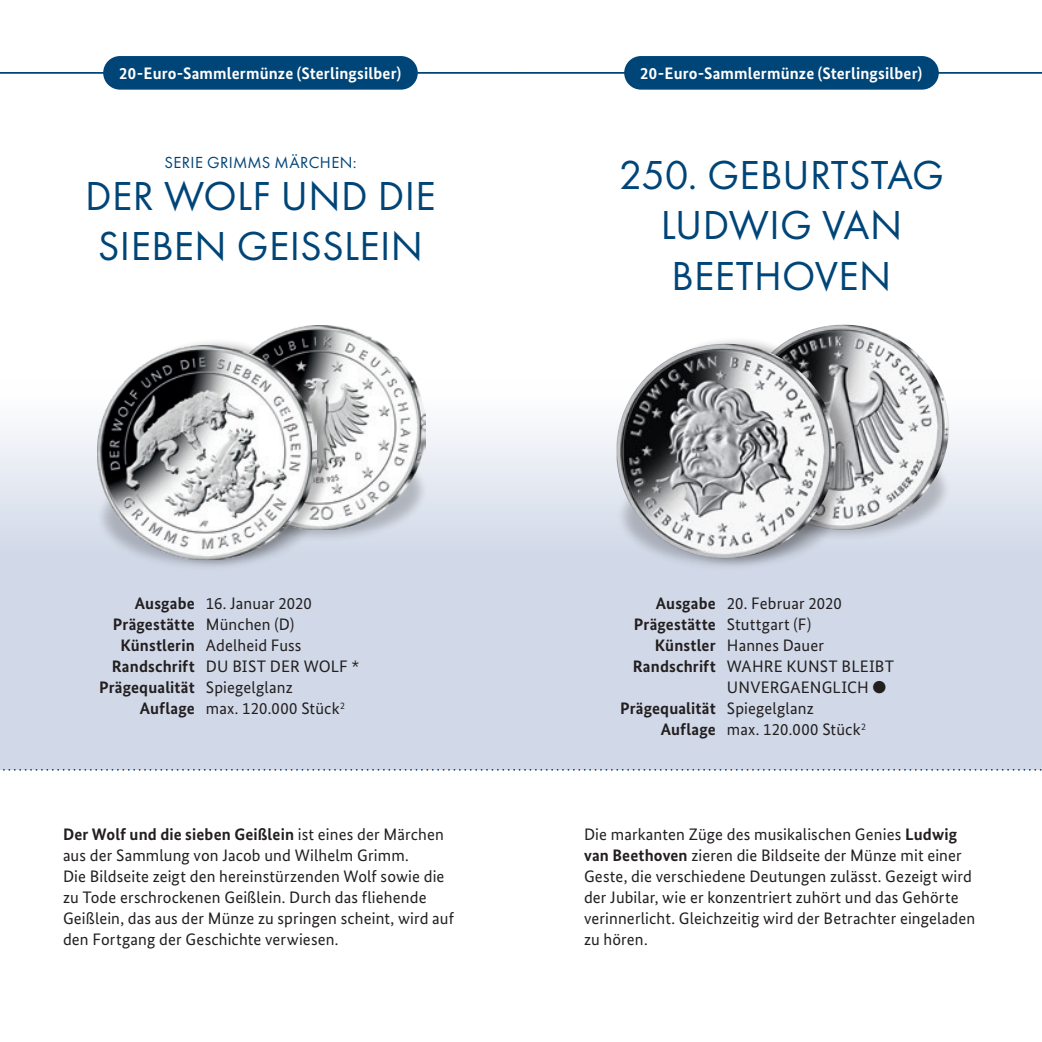
<style>
.page{position:relative;width:1042px;height:1042px;background:#fff}
.page>*{position:absolute;margin:0;border:0;box-sizing:border-box;transform-origin:0 0}
.t1{font:42px/50.4px "Futura PT";letter-spacing:.01em;color:#004578;text-align:center}
.t2{font:16.62px/21px "Bundes Sans";letter-spacing:.01em;color:#231f20}
.t3{font:700 16.62px/21px "Bundes Sans";letter-spacing:.01em;color:#231f20;text-align:right}
.t4{font:700 16.62px "Bundes Sans";letter-spacing:.01em;color:#fff}
.t5{font:16.62px "Futura PT";letter-spacing:.025em;color:#004578}
.s1{font-family:"Meta Pro";font-weight:300}
.s2{font-weight:700}
</style>
<div class="page">
<svg style="left:0;top:378px;width:1042px;height:391px;fill:#d1d9e8"></svg>
<svg style="left:0;top:769px;width:1042px;height:2px"></svg>
<img style="left:854px;top:430px;width:118px;height:119px">
<img style="left:795px;top:325px;width:48px;height:11px">
<img style="left:591px;top:454px;width:270px;height:124px">
<div style="left:618px;top:336px;width:236px;height:230px;background:#231f20;opacity:.3"></div>
<img style="left:659px;top:344px;width:66px;height:21px">
<hr style="left:0;top:72px;width:521px;height:2px;background:#004578">
<hr style="left:521px;top:72px;width:521px;height:2px;background:#004578">
<div style="left:103px;top:56px;width:315px;height:34px;background:#004578;border-radius:17px"></div>
<div style="left:624px;top:56px;width:315px;height:34px;background:#004578;border-radius:17px"></div>
<img style="left:339px;top:431px;width:111px;height:118px">
<img style="left:72px;top:455px;width:267px;height:123px">
<img style="left:270px;top:326px;width:155px;height:204px">
<div style="left:100px;top:338px;width:234px;height:230px;background:#231f20;opacity:.3"></div>
<img style="left:98px;top:346px;width:218px;height:213px">
<p class="t4" style="left:119px;top:63px;width:283px">20-Euro-Sammlermünze (Sterlingsilber)</p>
<p class="t4" style="left:640px;top:63px;width:283px">20-Euro-Sammlermünze (Sterlingsilber)</p>
<p class="t5" style="left:164px;top:153px;width:193px">SERIE GRIMMS MÄRCHEN:</p>
<h1 class="t1" style="left:85px;top:171px;width:352px">DER WOLF UND DIE<br>SIEBEN GEISSLEIN</h1>
<h1 class="t1" style="left:619px;top:150px;width:327px">250. GEBURTSTAG<br>LUDWIG VAN<br>BEETHOVEN</h1>
<p class="t3" style="left:99px;top:593px;width:97px">Ausgabe<br>Prägestätte<br>Künstlerin<br>Randschrift<br>Prägequalität<br>Auflage</p>
<p class="t2" style="left:727px;top:593px;width:169px">20. Februar 2020<br>Stuttgart (F)<br>Hannes Dauer<br>WAHRE KUNST BLEIBT<br>UNVERGAENGLICH <span class="s1">●<br></span>Spiegelglanz<br>max. 120.000 Stück<sup>2</sup></p>
<p class="t3" style="left:633px;top:593px;width:84px">Ausgabe<br>Prägestätte<br>Künstler<br>Randschrift</p>
<p class="t3" style="left:620px;top:698px;width:97px">Prägequalität<br>Auflage</p>
<p class="t2" style="left:206px;top:593px;width:155px">16. Januar 2020<br>München (D)<br>Adelheid Fuss<br>DU BIST DER WOLF *<br>Spiegelglanz<br>max. 120.000 Stück<sup>2</sup></p>
<p class="t2" style="left:63px;top:824px;width:392px"><span class="s2">Der Wolf und die sieben Geißlein</span> ist eines der Märchen aus der Sammlung von Jacob und Wilhelm Grimm.<br>Die Bildseite zeigt den hereinstürzenden Wolf sowie die zu Tode erschrockenen Geißlein. Durch das fliehende Geißlein, das aus der Münze zu springen scheint, wird auf den Fortgang der Geschichte verwiesen.</p>
<p class="t2" style="left:584px;top:824px;width:393px">Die markanten Züge des musikalischen Genies <span class="s2">Ludwig van Beethoven</span> zieren die Bildseite der Münze mit einer Geste, die verschiedene Deutungen zulässt. Gezeigt wird der Jubilar, wie er konzentriert zuhört und das Gehörte verinnerlicht. Gleichzeitig wird der Betrachter eingeladen zu hören.</p>
</div>
